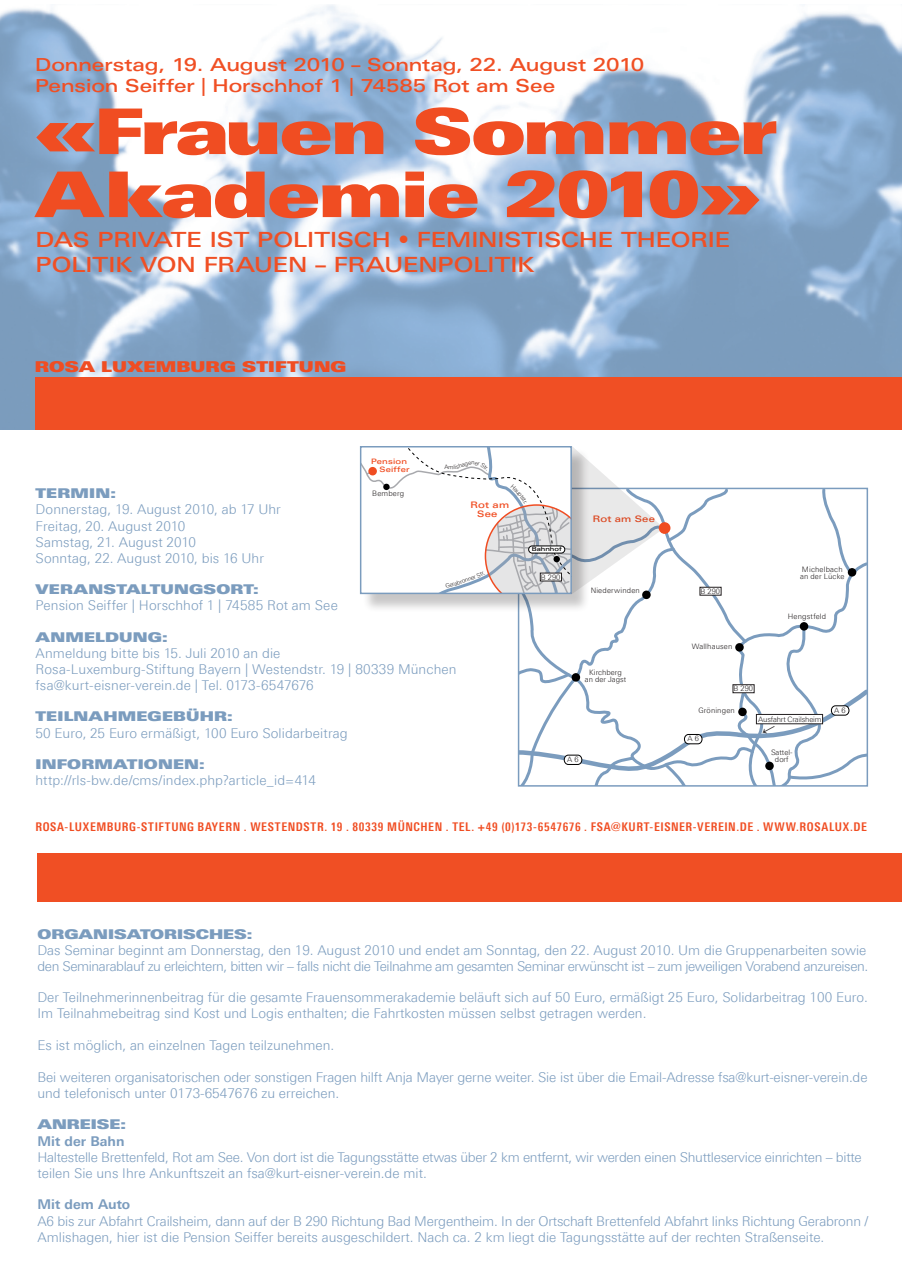
<style>
.page{position:relative;width:902px;height:1272px;background:#fff}
.page>*{position:absolute;margin:0;border:0;box-sizing:border-box;transform-origin:0 0}
.t1{font:63px/63px "Linotype Univers 940 Ex X Black";letter-spacing:-.01em;color:#f04d22}
.t2{font:500 21px/25.2px "Linotype Univers 540 Ex";letter-spacing:-.005em;color:#f04f24}
.t3{font:500 18px/21.6px "Linotype Univers 540 Ex";letter-spacing:-.005em;color:#f04f24}
.t4{font:15px "Linotype Univers 940 Ex X Black";letter-spacing:.005em;color:#f04d22}
.t5{font:300 13.5px/16.2px "Linotype Univers 330";color:#7b9cbe}
.t6{font:300 13.5px/16.2px "Linotype Univers 330";letter-spacing:-.03em;color:#7b9cbe}
.t7{font:300 13.5px/16.2px "Linotype Univers 330";letter-spacing:-.02em;color:#7b9cbe}
.t8{font:700 12px "Linotype Univers 620 Cn";letter-spacing:.05em;color:#f04d22}
.t9{font:500 9px/9px "Linotype Univers 540 Ex";letter-spacing:.025em;color:#f04d22;text-align:center}
.t10{font:300 7.5px/7.5px "Linotype Univers 330";letter-spacing:.015em;color:#231f20;text-align:center}
.t11{font:300 7.5px "Linotype Univers 330";letter-spacing:-.02em;color:#231f20}
.t12{font:500 7.5px/7.5px "Linotype Univers 540 Ex";letter-spacing:.025em;color:#f04d22}
.t13{font:500 6px "Linotype Univers 540 Ex";color:#000}
.s1{font-family:"Linotype Univers 940 Ex X Black";font-weight:400}
.s2{font-family:"Linotype Univers 630";font-weight:700}
</style>
<div class="page">
<img style="left:0;top:4px;width:901px;height:425px">
<div style="left:35px;top:377px;width:866px;height:52px;background:#f04f24"></div>
<div style="left:37px;top:853px;width:864px;height:48px;background:#f04f24"></div>
<svg style="left:360px;top:446px;width:507px;height:339px"></svg>
<p class="t3" style="left:35px;top:53px;width:610px">Donnerstag, 19. August 2010 – Sonntag, 22. August 2010<br>Pension Seiffer | Horschhof 1 | 74585 Rot am See</p>
<p class="t1" style="left:35px;top:100px;width:743px">«Frauen Sommer<br>Akademie 2010»</p>
<p class="t2" style="left:36px;top:227px;width:696px">DAS PRIVATE IST POLITISCH • FEMINISTISCHE THEORIE<br>POLITIK VON FRAUEN – FRAUENPOLITIK</p>
<p class="t4" style="left:35px;top:358px;width:313px">ROSA LUXEMBURG STIFTUNG</p>
<p class="t12" style="left:379px;top:458px;width:32px;text-indent:-8px">Pension<br>Seiffer</p>
<p class="t5" style="left:36px;top:485px;width:247px"><span class="s1">TERMIN:<br></span>Donnerstag, 19. August 2010, ab 17 Uhr<br>Freitag, 20. August 2010<br>Samstag, 21. August 2010<br>Sonntag, 22. August 2010, bis 16 Uhr</p>
<p class="t5" style="left:36px;top:581px;width:304px"><span class="s1">VERANSTALTUNGSORT:<br></span>Pension Seiffer | Horschhof 1 | 74585 Rot am See</p>
<p class="t5" style="left:36px;top:628px;width:422px"><span class="s1">ANMELDUNG:<br></span>Anmeldung bitte bis 15. Juli 2010 an die<br>Rosa-Luxemburg-Stiftung Bayern | Westendstr. 19 | 80339 München fsa@kurt-eisner-verein.de | Tel. 0173-6547676</p>
<p class="t5" style="left:36px;top:708px;width:314px"><span class="s1">TEILNAHMEGEBÜHR:<br></span>50 Euro, 25 Euro ermäßigt, 100 Euro Solidarbeitrag</p>
<p class="t5" style="left:36px;top:755px;width:282px"><span class="s1">INFORMATIONEN: </span>http://rls-bw.de/cms/index.php?article_id=414</p>
<p class="t8" style="left:35px;top:819px;width:832px">ROSA-LUXEMBURG-STIFTUNG BAYERN . WESTENDSTR. 19 . 80339 MÜNCHEN . TEL. +49 (0)173-6547676 . FSA@KURT-EISNER-VEREIN.DE . WWW.ROSALUX.DE</p>
<p class="t10" style="left:372px;top:490px;width:34px">Bemberg</p>
<p class="t9" style="left:470px;top:500px;width:40px">Rot am<br>See</p>
<p class="t9" style="left:592px;top:514px;width:64px">Rot am See</p>
<p class="t13" style="left:531px;top:545px;width:31px">Bahnhof</p>
<p class="t10" style="left:541px;top:573px;width:21px">B 290</p>
<p class="t10" style="left:800px;top:565px;width:46px;text-align:left">Michelbach an der Lücke</p>
<p class="t10" style="left:590px;top:587px;width:51px">Niederwinden</p>
<p class="t10" style="left:700px;top:587px;width:21px">B 290</p>
<p class="t10" style="left:787px;top:613px;width:40px">Hengstfeld</p>
<p class="t10" style="left:691px;top:642px;width:42px">Wallhausen</p>
<p class="t10" style="left:585px;top:668px;width:43px">Kirchberg an der Jagst</p>
<p class="t10" style="left:733px;top:685px;width:21px">B 290</p>
<p class="t10" style="left:834px;top:706px;width:13px">A 6</p>
<p class="t10" style="left:698px;top:707px;width:38px">Gröningen</p>
<p class="t11" style="left:758px;top:714px;width:65px">Ausfahrt Crailsheim</p>
<p class="t10" style="left:687px;top:735px;width:13px">A 6</p>
<p class="t10" style="left:771px;top:748px;width:23px">Sattel&shy;dorf</p>
<p class="t10" style="left:567px;top:755px;width:13px">A 6</p>
<p class="t6" style="left:37px;top:925px;width:832px"><span class="s1">ORGANISATORISCHES:<br></span>Das Seminar beginnt am Donnerstag, den 19. August 2010 und endet am Sonntag, den 22. August 2010. Um die Gruppenarbeiten sowie den Seminarablauf zu erleichtern, bitten wir – falls nicht die Teilnahme am gesamten Seminar erwünscht ist – zum jeweiligen Vorabend anzureisen.</p>
<p class="t5" style="left:37px;top:989px;width:831px">Der Teilnehmerinnenbeitrag für die gesamte Frauensommerakademie beläuft sich auf 50 Euro, ermäßigt 25 Euro, Solidarbeitrag 100 Euro.<br>Im Teilnahmebeitrag sind Kost und Logis enthalten; die Fahrtkosten müssen selbst getragen werden.</p>
<p class="t5" style="left:37px;top:1036px;width:298px">Es ist möglich, an einzelnen Tagen teilzunehmen.</p>
<p class="t5" style="left:37px;top:1068px;width:831px">Bei weiteren organisatorischen oder sonstigen Fragen hilft Anja Mayer gerne weiter. Sie ist über die Email-Adresse fsa@kurt-eisner-verein.de und telefonisch unter 0173-6547676 zu erreichen.</p>
<p class="t7" style="left:37px;top:1116px;width:825px"><span class="s1">ANREISE:<br></span><span class="s2">Mit der Bahn<br></span>Haltestelle Brettenfeld, Rot am See. Von dort ist die Tagungsstätte etwas über 2 km entfernt, wir werden einen Shuttleservice einrichten – bitte teilen Sie uns Ihre Ankunftszeit an fsa@kurt-eisner-verein.de mit.</p>
<p class="t5" style="left:37px;top:1196px;width:832px"><span class="s2">Mit dem Auto<br></span>A6 bis zur Abfahrt Crailsheim, dann auf der B 290 Richtung Bad Mergentheim. In der Ortschaft Brettenfeld Abfahrt links Richtung Gerabronn /<br>Amlishagen, hier ist die Pension Seiffer bereits ausgeschildert. Nach ca. 2 km liegt die Tagungsstätte auf der rechten Straßenseite.</p>
</div>
